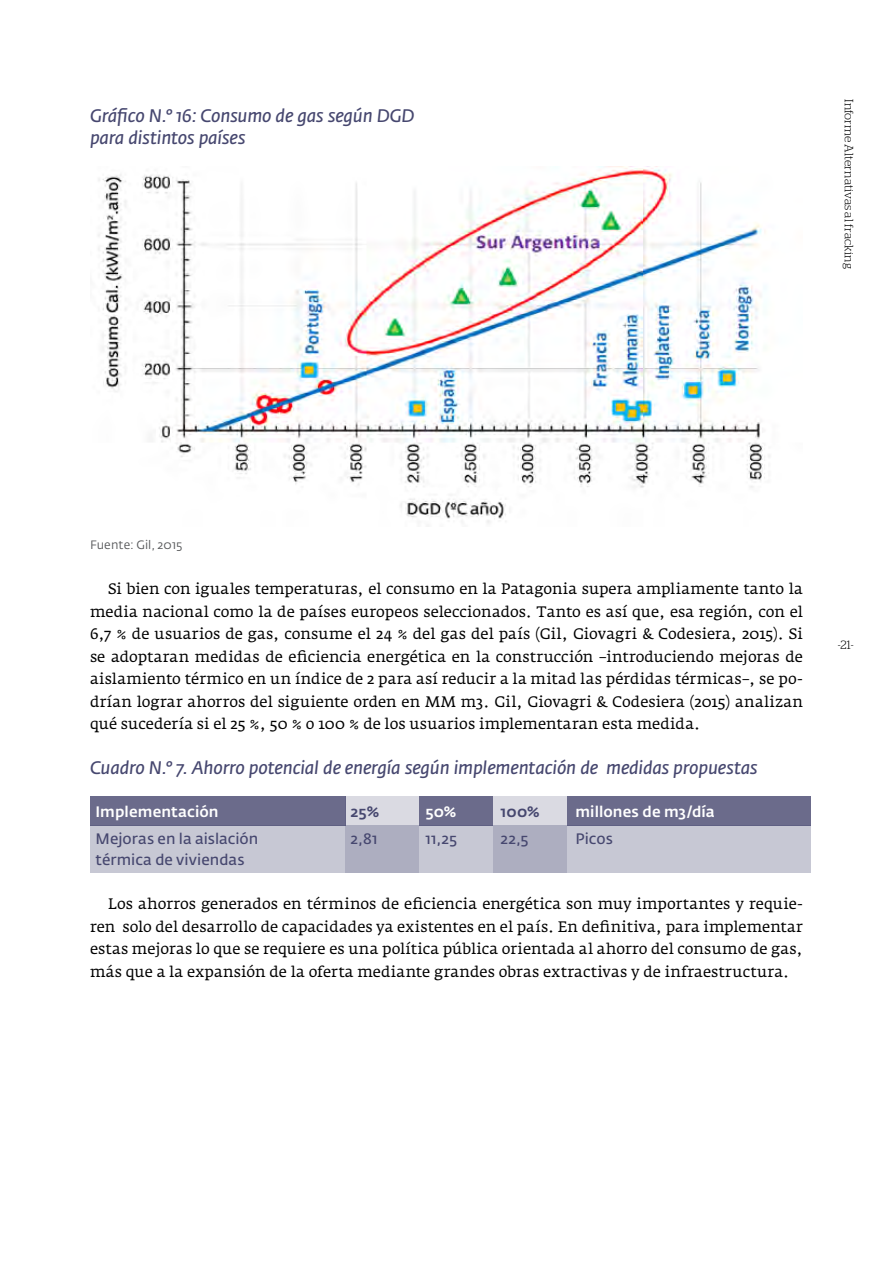
<style>
.page{position:relative;width:893px;height:1263px;background:#fff}
.page>*{position:absolute;margin:0;border:0;box-sizing:border-box;transform-origin:0 0}
.t1{font:italic 18px/22.5px "Fedra Sans Pro";letter-spacing:-.01em;color:#46476f}
.t2{font:15px/22.5px "Fedra Serif A Pro";letter-spacing:.01em;color:#000;text-align:justify}
.t3{font:15px "Fedra Sans Pro";letter-spacing:.005em;color:#46476f}
.t4{font:500 15px "Fedra Sans Pro";letter-spacing:.005em;color:#fff}
.t5{font:500 15px "Fedra Sans Pro";color:#46476f}
.t6{font:300 12px "Stag";letter-spacing:.015em;color:#000}
.t7{font:12px "Fedra Sans Pro";letter-spacing:.005em;color:#58595b}
</style>
<div class="page">
<img style="left:98px;top:166px;width:672px;height:357px">
<div style="left:90px;top:796px;width:255px;height:29px;background:#6b6b8b"></div>
<div style="left:90px;top:825px;width:720px;height:47px;background:#c7c8d4"></div>
<svg style="left:345px;top:796px;width:74px;height:76px;background:#bdbecc"></svg>
<div style="left:419px;top:796px;width:74px;height:29px;background:#6b6b8b"></div>
<div style="left:567px;top:796px;width:243px;height:29px;background:#6b6b8b"></div>
<svg style="left:493px;top:796px;width:74px;height:76px;background:#bebecc"></svg>
<p class="t1" style="left:90px;top:104px;width:326px">Gráfico N.° 16: Consumo de gas según DGD para distintos países</p>
<p class="t6" style="left:856px;top:99px;width:171px;rotate:90deg">Informe Alternativas al fracking</p>
<p class="t7" style="left:90px;top:537px;width:94px">Fuente: Gil, 2015</p>
<p class="t2" style="left:90px;top:578px;width:714px;text-indent:18px">Si bien con iguales temperaturas, el consumo en la Patagonia supera ampliamente tanto la media nacional como la de países europeos seleccionados. Tanto es así que, esa región, con el 6,7 % de usuarios de gas, consume el 24 % del gas del país (Gil, Giovagri &amp; Codesiera, 2015). Si se adoptaran medidas de eficiencia energética en la construcción –introduciendo mejoras de aislamiento térmico en un índice de 2 para así reducir a la mitad las pérdidas térmicas–, se po&shy;drían lograr ahorros del siguiente orden en MM m3. Gil, Giovagri &amp; Codesiera (2015) analizan qué sucedería si el 25 %, 50 % o 100 % de los usuarios implementaran esta medida.</p>
<p class="t1" style="left:90px;top:756px;width:669px">Cuadro N.° 7. Ahorro potencial de energía según implementación de medidas propuestas</p>
<p class="t4" style="left:96px;top:802px;width:125px">Implementación</p>
<p class="t5" style="left:351px;top:802px;width:30px">25%</p>
<p class="t4" style="left:426px;top:802px;width:32px">50%</p>
<p class="t5" style="left:501px;top:802px;width:41px">100%</p>
<p class="t4" style="left:576px;top:802px;width:141px">millones de m3/día</p>
<p class="t3" style="left:96px;top:829px;width:164px">Mejoras en la aislación</p>
<p class="t3" style="left:351px;top:829px;width:28px">2,81</p>
<p class="t3" style="left:426px;top:829px;width:33px">11,25</p>
<p class="t3" style="left:501px;top:829px;width:29px">22,5</p>
<p class="t3" style="left:576px;top:829px;width:39px">Picos</p>
<p class="t3" style="left:96px;top:850px;width:151px">térmica de viviendas</p>
<p class="t2" style="left:90px;top:893px;width:714px;text-indent:18px">Los ahorros generados en términos de eficiencia energética son muy importantes y requie&shy;ren solo del desarrollo de capacidades ya existentes en el país. En definitiva, para implementar estas mejoras lo que se requiere es una política pública orientada al ahorro del consumo de gas, más que a la expansión de la oferta mediante grandes obras extractivas y de infraestructura.</p>
<p class="t6" style="left:838px;top:638px;width:18px">-21-</p>
</div>
